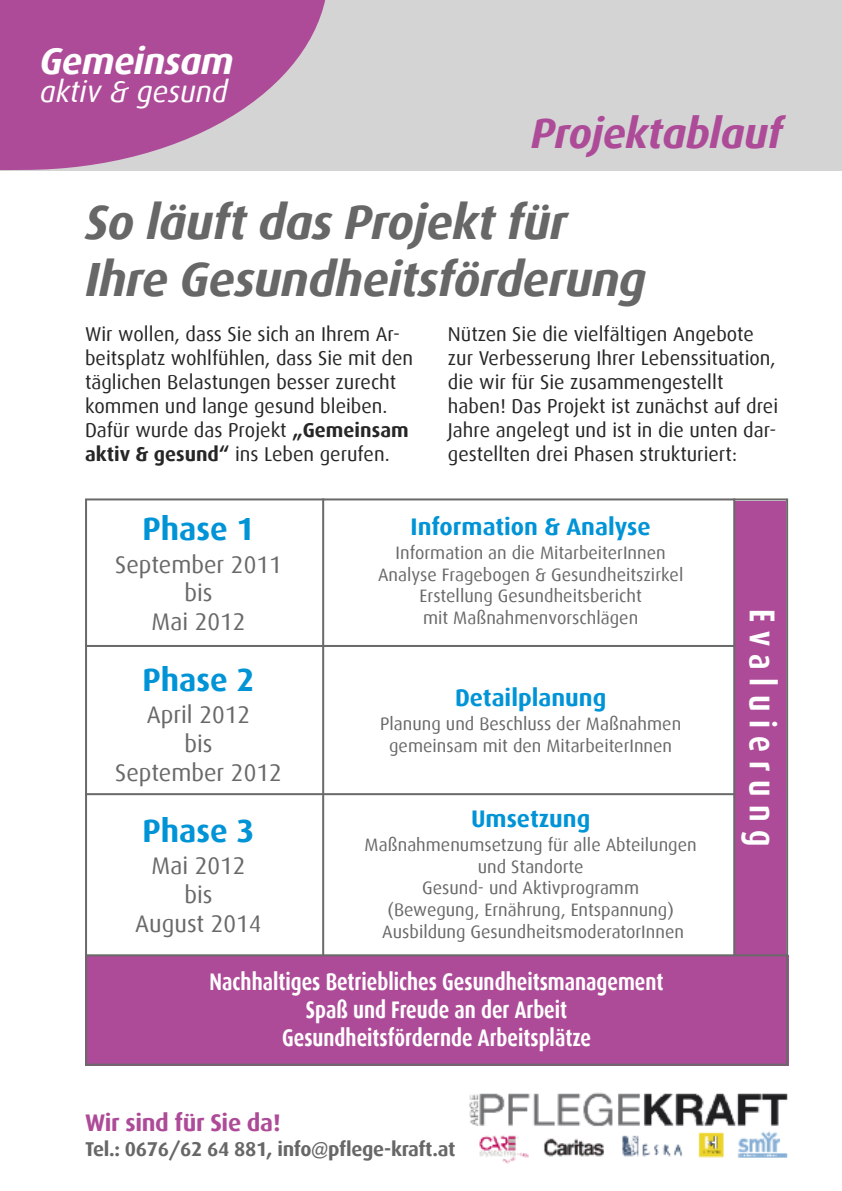
<style>
.page{position:relative;width:842px;height:1191px;background:#fff}
.page>*{position:absolute;margin:0;border:0;box-sizing:border-box;transform-origin:0 0}
.t1{font:italic 700 48px/57.6px "Dax";letter-spacing:-.015em;color:#686768}
.t2{font:italic 700 42px "Dax";letter-spacing:-.015em;color:#ad4b98}
.t3{font:italic 700 37px "Dax";letter-spacing:-.015em;color:#fff}
.t4{font:700 36px "Dax";letter-spacing:.3em;color:#fff;scale:.8 1}
.t5{font:700 32px "Dax";color:#0094d7}
.t6{font:italic 29.8px "Dax";color:#fff}
.t7{font:700 24px/28px "Dax";color:#fff;text-align:center;scale:.8 1}
.t8{font:24px/28.8px "Dax";color:#696969;text-align:center}
.t9{font:700 24px "Dax";color:#0094d7}
.t10{font:700 24px "Dax";letter-spacing:-.015em;color:#ad4b98}
.t11{font:20px/24px "Dax";color:#272627}
.t12{font:700 20px "Dax";letter-spacing:-.015em;color:#686768}
.t13{font:18px/21.6px "Dax";color:#696969;text-align:center}
.s1{font-weight:700}
</style>
<div class="page">
<div style="left:85px;top:955px;width:703px;height:110px;background:#ad4b98"></div>
<div style="left:0;top:0;width:842px;height:170px;background:#d4d4d4"></div>
<svg style="left:0;top:0;width:325px;height:170px;fill:#ad4b98"></svg>
<div style="left:735px;top:501px;width:51px;height:453px;background:#ad4b98"></div>
<hr style="left:322px;top:498px;width:2px;height:457px;background:#696969">
<hr style="left:733px;top:498px;width:2px;height:457px;background:#696969">
<hr style="left:85px;top:954px;width:703px;height:2px;background:#696969">
<hr style="left:85px;top:645px;width:649px;height:2px;background:#696969">
<hr style="left:85px;top:793px;width:649px;height:2px;background:#696969">
<img style="left:469px;top:1092px;width:319px;height:72px">
<h3 class="t3" style="left:40px;top:42px;width:195px">Gemeinsam</h3>
<h3 class="t6" style="left:40px;top:76px;width:190px">aktiv &amp; gesund</h3>
<h2 class="t2" style="left:531px;top:111px;width:253px">Projektablauf</h2>
<h1 class="t1" style="left:85px;top:194px;width:563px">So läuft das Projekt für<br>Ihre Gesundheitsförderung</h1>
<p class="t11" style="left:85px;top:323px;width:330px">Wir wollen, dass Sie sich an Ihrem Ar&shy;beitsplatz wohlfühlen, dass Sie mit den täglichen Belastungen besser zurecht kommen und lange gesund bleiben.<br>Dafür wurde das Projekt <span class="s1">„Gemeinsam aktiv &amp; gesund“</span> ins Leben gerufen.</p>
<p class="t11" style="left:448px;top:323px;width:332px">Nützen Sie die vielfältigen Angebote zur Verbesserung Ihrer Lebenssituation, die wir für Sie zusammengestellt haben! Das Projekt ist zunächst auf drei Jahre angelegt und ist in die unten dar&shy;gestellten drei Phasen strukturiert:</p>
<h3 class="t5" style="left:142px;top:512px;width:113px">Phase 1</h3>
<p class="t8" style="left:115px;top:550px;width:168px">September 2011 bis<br>Mai 2012</p>
<h3 class="t5" style="left:142px;top:663px;width:113px">Phase 2</h3>
<p class="t8" style="left:115px;top:700px;width:168px">April 2012<br>bis<br>September 2012</p>
<p class="t9" style="left:411px;top:514px;width:242px">Information &amp; Analyse</p>
<p class="t13" style="left:378px;top:542px;width:307px">Information an die MitarbeiterInnen Analyse Fragebogen &amp; Gesundheitszirkel Erstellung Gesundheitsbericht<br>mit Maßnahmenvorschlägen</p>
<p class="t9" style="left:455px;top:685px;width:153px">Detailplanung</p>
<p class="t13" style="left:380px;top:713px;width:303px">Planung und Beschluss der Maßnahmen gemeinsam mit den MitarbeiterInnen</p>
<p class="t9" style="left:471px;top:806px;width:121px">Umsetzung</p>
<p class="t13" style="left:365px;top:834px;width:334px">Maßnahmenumsetzung für alle Abteilungen und Standorte<br>Gesund- und Aktivprogramm<br>(Bewegung, Ernährung, Entspannung)<br>Ausbildung GesundheitsmoderatorInnen</p>
<p class="t7" style="left:210px;top:968px;width:569px">Nachhaltiges Betriebliches Gesundheitsmanagement<br>Spaß und Freude an der Arbeit<br>Gesundheitsfördernde Arbeitsplätze</p>
<h3 class="t5" style="left:142px;top:814px;width:113px">Phase 3</h3>
<p class="t8" style="left:135px;top:851px;width:128px">Mai 2012 bis<br>August 2014</p>
<p class="t10" style="left:85px;top:1109px;width:197px">Wir sind für Sie da!</p>
<p class="t12" style="left:85px;top:1139px;width:372px">Tel.: 0676/62 64 881, info@pflege-kraft.at</p>
<h3 class="t4" style="left:781px;top:609px;width:298px;rotate:90deg">Evaluierung</h3>
</div>
